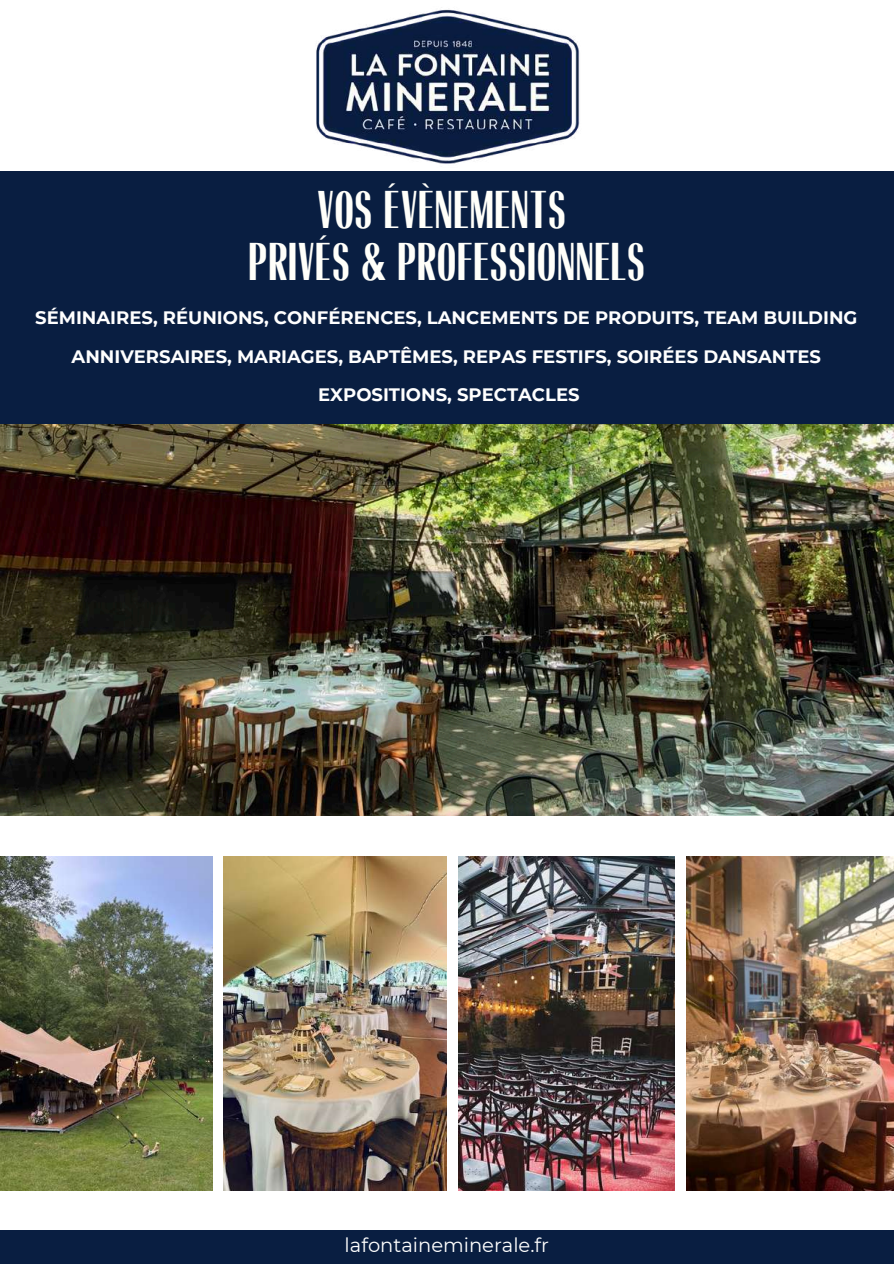
<style>
.page{position:relative;width:894px;height:1264px;background:#fff}
.page>*{position:absolute;margin:0;border:0;box-sizing:border-box;transform-origin:0 0}
.t1{font:49.5px/51.8px "Radiant ICG Boold Condensed";letter-spacing:.02em;color:#fffffa;text-align:center}
.t2{font:19.5px "Montserrat";color:#fff}
.t3{font:700 18px/38.2px "Montserrat";color:#fff;text-align:center}
</style>
<div class="page">
<img style="left:316px;top:9px;width:264px;height:155px">
<div style="left:0;top:1230px;width:893px;height:33px;background:#091e41"></div>
<img style="left:0;top:424px;width:893px;height:391px">
<div style="left:0;top:171px;width:893px;height:253px;background:#091e41"></div>
<img style="left:0;top:856px;width:213px;height:334px">
<img style="left:224px;top:856px;width:222px;height:334px">
<img style="left:686px;top:856px;width:207px;height:334px">
<img style="left:458px;top:856px;width:216px;height:334px">
<h1 class="t1" style="left:248px;top:183px;width:398px">VOS ÉVÈNEMENTS<br>PRIVÉS &amp; PROFESSIONNELS</h1>
<p class="t3" style="left:35px;top:299px;width:823px">SÉMINAIRES, RÉUNIONS, CONFÉRENCES, LANCEMENTS DE PRODUITS, TEAM BUILDING<br>ANNIVERSAIRES, MARIAGES, BAPTÊMES, REPAS FESTIFS, SOIRÉES DANSANTES<br>EXPOSITIONS, SPECTACLES</p>
<p class="t2" style="left:344px;top:1233px;width:206px">lafontaineminerale.fr</p>
</div>
